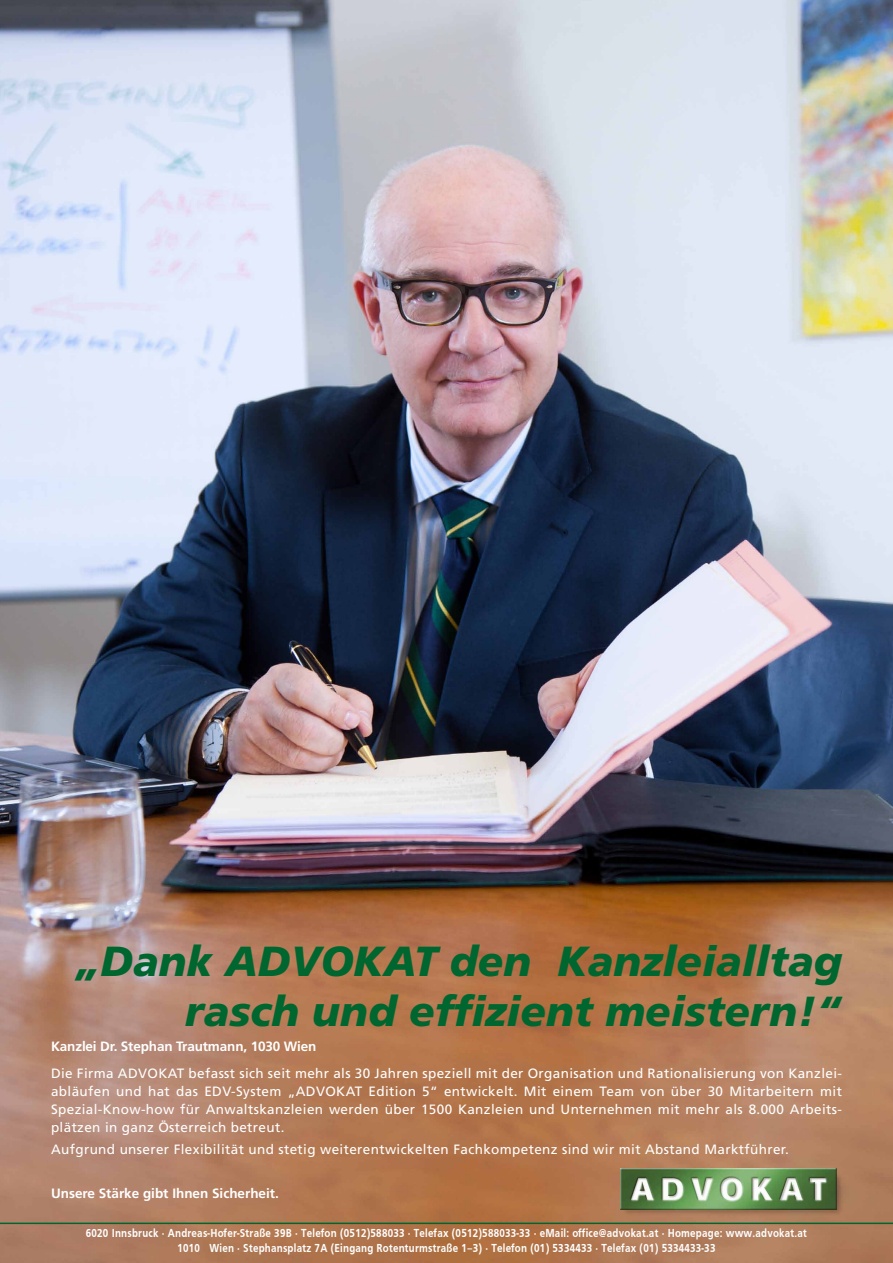
<style>
.page{position:relative;width:893px;height:1263px;background:#fff}
.page>*{position:absolute;margin:0;border:0;box-sizing:border-box;transform-origin:0 0}
.t1{font:italic 900 42px/50.4px "Frutiger LT Com";color:#00662f;text-align:right}
.t2{font:13.5px/18px "Frutiger LT Com";letter-spacing:.03em;color:#fff;text-align:justify}
.t3{font:700 13.5px "Frutiger";letter-spacing:-.01em;color:#fff}
.t4{font:700 13.5px "Frutiger LT Com";color:#fff}
.t5{font:700 12px/15px "Frutiger Cnd";letter-spacing:.02em;color:#fff;text-align:center}
</style>
<div class="page">
<img style="left:0;top:0;width:893px;height:1263px">
<hr style="left:0;top:1222px;width:893px;height:2px;background:#00662f">
<img style="left:620px;top:1168px;width:224px;height:48px">
<h1 class="t1" style="left:75px;top:936px;width:769px">„Dank ADVOKAT den Kanzleialltag rasch und effizient meistern!“</h1>
<p class="t3" style="left:51px;top:1038px;width:267px">Kanzlei Dr. Stephan Trautmann, 1030 Wien</p>
<p class="t2" style="left:51px;top:1064px;width:792px">Die Firma ADVOKAT befasst sich seit mehr als 30 Jahren speziell mit der Organisation und Rationalisierung von Kanzlei&shy;abläufen und hat das EDV-System „ADVOKAT Edition 5“ entwickelt. Mit einem Team von über 30 Mitarbeitern mit Spezial-Know-how für Anwaltskanzleien werden über 1500 Kanzleien und Unternehmen mit mehr als 8.000 Arbeits&shy;plätzen in ganz Österreich betreut.</p>
<p class="t2" style="left:51px;top:1141px;width:739px">Aufgrund unserer Flexibilität und stetig weiterentwickelten Fachkompetenz sind wir mit Abstand Marktführer.</p>
<p class="t4" style="left:51px;top:1185px;width:229px">Unsere Stärke gibt Ihnen Sicherheit.</p>
<p class="t5" style="left:86px;top:1225px;width:723px">6020 Innsbruck · Andreas-Hofer-Straße 39B · Telefon (0512)588033 · Telefax (0512)588033-33 · eMail: office@advokat.at · Homepage: www.advokat.at<br>1010 Wien · Stephansplatz 7A (Eingang Rotenturmstraße 1–3) · Telefon (01) 5334433 · Telefax (01) 5334433-33</p>
</div>
